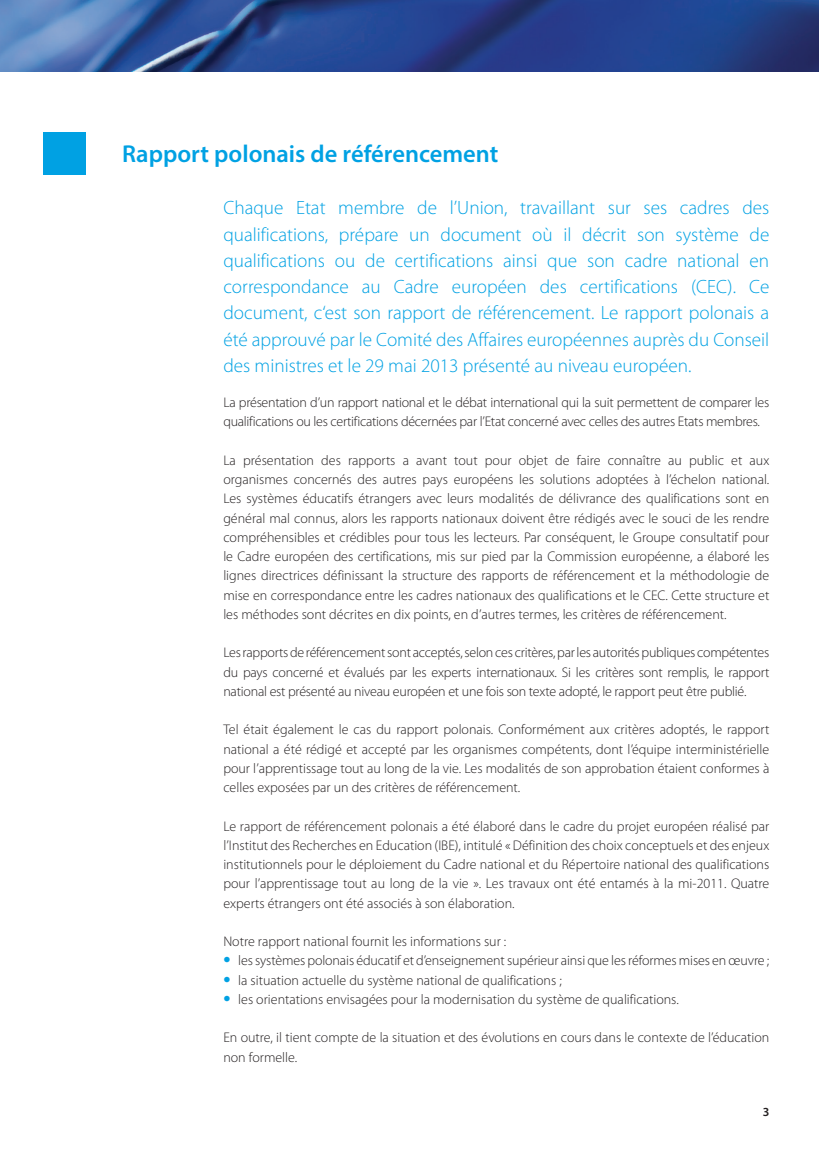
<style>
.page{position:relative;width:819px;height:1166px;background:#fff}
.page>*{position:absolute;margin:0;border:0;box-sizing:border-box;transform-origin:0 0}
.naglowek_01_14--17_6{font:600 24.5px "Myriad Pro";color:#00a1e3}
.txt_wyimek_11--15{font:300 19.25px/26.2px "Myriad Pro";color:#00a1e3;text-align:justify}
.txt_8--11{font:300 14px/19.2px "Myriad Pro";color:#231f20;text-align:justify}
.txt_8--11-2{font:300 14px/19.2px "Myriad Pro";letter-spacing:-.02em;color:#231f20}
.paginacja_7_1_L{font:600 12.42px "Myriad Pro";color:#231f20}
.s1{font-weight:700;font-size:21px;color:#00a1e3}
</style>
<div class="page">
<img style="left:0;top:0;width:819px;height:71px">
<div style="left:43px;top:132px;width:43px;height:43px;background:#00a1e3"></div>
<p class="naglowek_01_14--17_6" style="left:122px;top:138px;width:378px">Rapport polonais de référencement</p>
<p class="txt_wyimek_11--15" style="left:223px;top:195px;width:547px">Chaque Etat membre de l’Union, travaillant sur ses cadres des qualifications, prépare un document où il décrit son système de qualifications ou de certifications ainsi que son cadre national en correspondance au Cadre européen des certifications (CEC). Ce document, c‘est son rapport de référencement. Le rapport polonais a été approuvé par le Comité des Affaires européennes auprès du Conseil des ministres et le 29 mai 2013 présenté au niveau européen.</p>
<p class="txt_8--11-2" style="left:223px;top:392px;width:547px">La présentation d’un rapport national et le débat international qui la suit permettent de comparer les qualifications ou les certifications décernées par l’Etat concerné avec celles des autres Etats membres.</p>
<p class="txt_8--11" style="left:223px;top:450px;width:547px">La présentation des rapports a avant tout pour objet de faire connaître au public et aux organismes concernés des autres pays européens les solutions adoptées à l’échelon national.<br>Les systèmes éducatifs étrangers avec leurs modalités de délivrance des qualifications sont en général mal connus, alors les rapports nationaux doivent être rédigés avec le souci de les rendre compréhensibles et crédibles pour tous les lecteurs. Par conséquent, le Groupe consultatif pour le Cadre européen des certifications, mis sur pied par la Commission européenne, a élaboré les lignes directrices définissant la structure des rapports de référencement et la méthodologie de mise en correspondance entre les cadres nationaux des qualifications et le CEC. Cette structure et les méthodes sont décrites en dix points, en d’autres termes, les critères de référencement.</p>
<p class="txt_8--11" style="left:223px;top:643px;width:547px">Les rapports de référencement sont acceptés, selon ces critères, par les autorités publiques compétentes du pays concerné et évalués par les experts internationaux. Si les critères sont remplis, le rapport national est présenté au niveau européen et une fois son texte adopté, le rapport peut être publié.</p>
<p class="txt_8--11" style="left:223px;top:720px;width:547px">Tel était également le cas du rapport polonais. Conformément aux critères adoptés, le rapport national a été rédigé et accepté par les organismes compétents, dont l’équipe interministérielle pour l’apprentissage tout au long de la vie. Les modalités de son approbation étaient conformes à celles exposées par un des critères de référencement.</p>
<p class="txt_8--11" style="left:223px;top:816px;width:547px">Le rapport de référencement polonais a été élaboré dans le cadre du projet européen réalisé par l’Institut des Recherches en Education (IBE), intitulé « Définition des choix conceptuels et des enjeux institutionnels pour le déploiement du Cadre national et du Répertoire national des qualifications pour l’apprentissage tout au long de la vie ». Les travaux ont été entamés à la mi-2011. Quatre experts étrangers ont été associés à son élaboration.</p>
<p class="txt_8--11" style="left:223px;top:931px;width:284px">Notre rapport national fournit les informations sur :</p>
<p class="txt_8--11" style="left:223px;top:951px;width:547px"><span class="s1">•</span> les systèmes polonais éducatif et d’enseignement supérieur ainsi que les réformes mises en œuvre ;</p>
<p class="txt_8--11" style="left:223px;top:970px;width:340px"><span class="s1">•</span> la situation actuelle du système national de qualifications ;</p>
<p class="txt_8--11" style="left:223px;top:989px;width:457px"><span class="s1">•</span> les orientations envisagées pour la modernisation du système de qualifications.</p>
<p class="txt_8--11" style="left:223px;top:1028px;width:547px">En outre, il tient compte de la situation et des évolutions en cours dans le contexte de l’éducation non formelle.</p>
<p class="paginacja_7_1_L" style="left:762px;top:1104px;width:8px">3</p>
</div>
